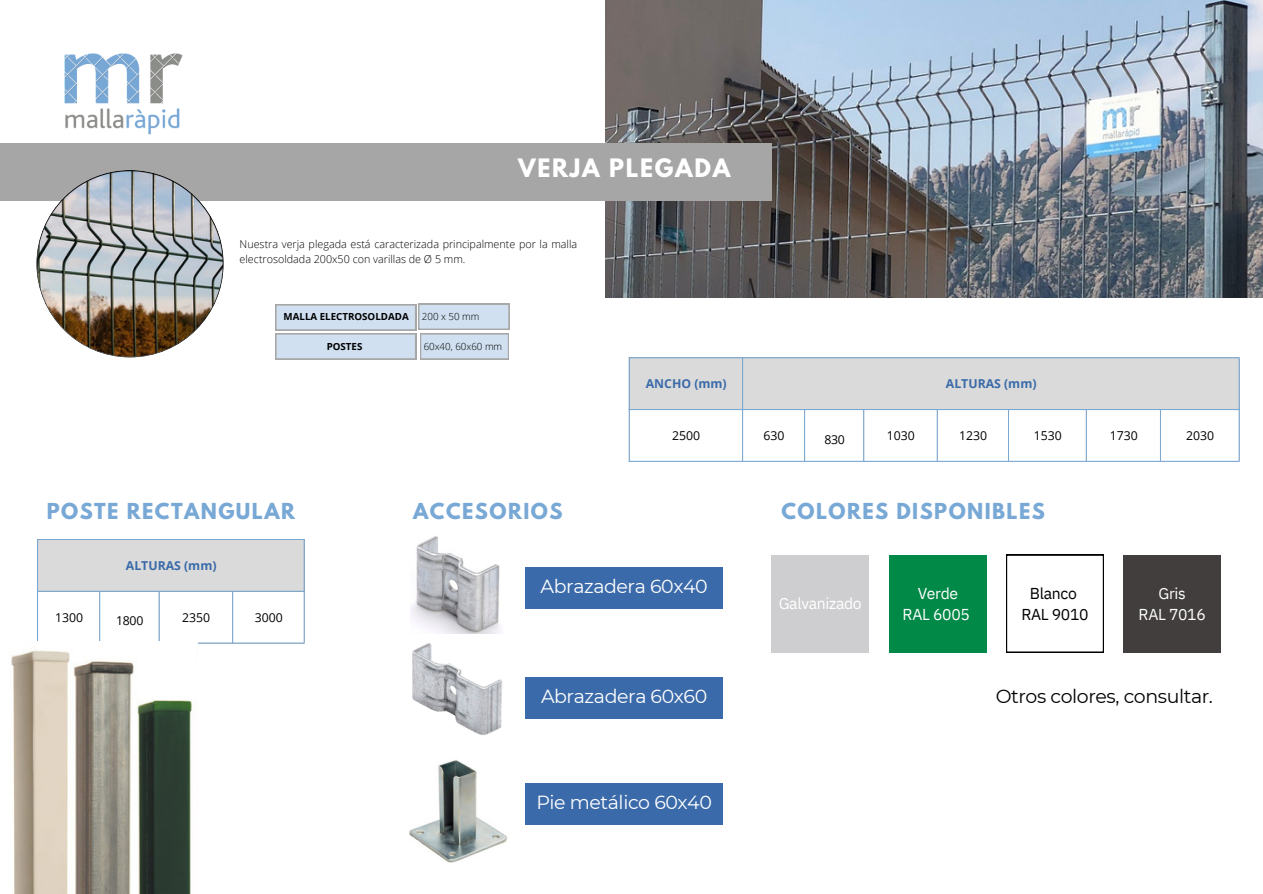
<style>
.page{position:relative;width:1263px;height:894px;background:#fff}
.page>*{position:absolute;margin:0;border:0;box-sizing:border-box;transform-origin:0 0}
.t1{font:700 22.5px "League Spartan";letter-spacing:.075em;color:#fff}
.t2{font:700 19.5px "League Spartan";letter-spacing:.075em;color:#78a8d5}
.t3{font:18.9px "Montserrat";letter-spacing:-.02em;color:#fff}
.t4{font:18.9px "Montserrat";letter-spacing:-.02em;color:#000}
.t5{font:15.75px "IBM Plex Sans";letter-spacing:-.02em;color:#fff}
.t6{font:15.75px "IBM Plex Sans";letter-spacing:-.02em;color:#000}
.t7{font:12.3px "Open Sans";color:#000}
.t8{font:700 12.3px "Open Sans";color:#3a6aa9}
.t9{font:300 10.8px/14.5px "Open Sans";color:#000}
.t10{font:700 9.75px "Open Sans";color:#000}
.t11{font:300 9.75px "Open Sans";color:#000}
</style>
<div class="page">
<img style="left:64px;top:53px;width:119px;height:82px">
<img style="left:606px;top:0;width:657px;height:297px">
<div style="left:0;top:143px;width:771px;height:57px;background:#a6a6a6"></div>
<div style="left:630px;top:358px;width:609px;height:51px;background:#dadada"></div>
<hr style="left:629px;top:358px;width:1px;height:103px;background:#78a8d5">
<hr style="left:742px;top:358px;width:1px;height:103px;background:#78a8d5">
<hr style="left:804px;top:410px;width:1px;height:51px;background:#78a8d5">
<hr style="left:863px;top:410px;width:1px;height:51px;background:#78a8d5">
<hr style="left:937px;top:410px;width:1px;height:51px;background:#78a8d5">
<hr style="left:1008px;top:410px;width:1px;height:51px;background:#78a8d5">
<hr style="left:1086px;top:410px;width:1px;height:51px;background:#78a8d5">
<hr style="left:1160px;top:410px;width:1px;height:51px;background:#78a8d5">
<hr style="left:1239px;top:358px;width:1px;height:103px;background:#78a8d5">
<hr style="left:629px;top:357px;width:610px;height:1px;background:#78a8d5">
<hr style="left:629px;top:409px;width:610px;height:1px;background:#78a8d5">
<hr style="left:629px;top:461px;width:610px;height:1px;background:#78a8d5">
<img style="left:36px;top:170px;width:188px;height:187px;border-radius:50%">
<svg style="left:275px;top:304px;width:234px;height:55px;background:#cddae7"></svg>
<div style="left:526px;top:567px;width:197px;height:42px;background:#3a6aa9"></div>
<img style="left:410px;top:536px;width:90px;height:97px">
<img style="left:412px;top:643px;width:90px;height:92px">
<img style="left:409px;top:760px;width:98px;height:102px">
<div style="left:37px;top:539px;width:267px;height:52px;background:#dadada"></div>
<hr style="left:37px;top:539px;width:1px;height:103px;background:#78a8d5">
<hr style="left:99px;top:591px;width:1px;height:51px;background:#78a8d5">
<hr style="left:159px;top:591px;width:1px;height:51px;background:#78a8d5">
<hr style="left:232px;top:591px;width:1px;height:51px;background:#78a8d5">
<hr style="left:304px;top:539px;width:1px;height:103px;background:#78a8d5">
<hr style="left:37px;top:539px;width:268px;height:1px;background:#78a8d5">
<hr style="left:37px;top:590px;width:268px;height:1px;background:#78a8d5">
<hr style="left:37px;top:642px;width:268px;height:1px;background:#78a8d5">
<img style="left:11px;top:641px;width:187px;height:252px">
<div style="left:526px;top:676px;width:197px;height:42px;background:#3a6aa9"></div>
<div style="left:526px;top:782px;width:197px;height:42px;background:#3a6aa9"></div>
<div style="left:771px;top:554px;width:98px;height:98px;background:#ceced0"></div>
<div style="left:889px;top:554px;width:98px;height:98px;background:#008947"></div>
<svg style="left:1006px;top:554px;width:98px;height:98px"></svg>
<div style="left:1123px;top:554px;width:98px;height:98px;background:#423e3d"></div>
<p class="t1" style="left:518px;top:157px;width:214px">VERJA PLEGADA</p>
<p class="t9" style="left:240px;top:237px;width:339px">Nuestra verja plegada está caracterizada principalmente por la malla electrosoldada 200x50 con varillas de Ø 5 mm.</p>
<p class="t10" style="left:284px;top:309px;width:127px">MALLA ELECTROSOLDADA</p>
<p class="t10" style="left:327px;top:339px;width:37px">POSTES</p>
<p class="t11" style="left:422px;top:309px;width:59px">200 x 50 mm</p>
<p class="t11" style="left:424px;top:339px;width:80px">60x40, 60x60 mm</p>
<p class="t2" style="left:47px;top:501px;width:250px">POSTE RECTANGULAR</p>
<p class="t2" style="left:413px;top:501px;width:151px">ACCESORIOS</p>
<p class="t8" style="left:126px;top:556px;width:92px">ALTURAS (mm)</p>
<p class="t8" style="left:646px;top:375px;width:82px">ANCHO (mm)</p>
<p class="t8" style="left:946px;top:375px;width:92px">ALTURAS (mm)</p>
<p class="t7" style="left:672px;top:427px;width:30px">2500</p>
<p class="t7" style="left:763px;top:427px;width:23px">630</p>
<p class="t7" style="left:824px;top:430px;width:22px">830</p>
<p class="t7" style="left:887px;top:427px;width:30px">1030</p>
<p class="t7" style="left:959px;top:427px;width:30px">1230</p>
<p class="t7" style="left:1034px;top:427px;width:30px">1530</p>
<p class="t7" style="left:1110px;top:427px;width:30px">1730</p>
<p class="t7" style="left:1186px;top:427px;width:30px">2030</p>
<p class="t2" style="left:781px;top:501px;width:265px">COLORES DISPONIBLES</p>
<p class="t7" style="left:55px;top:608px;width:30px">1300</p>
<p class="t7" style="left:116px;top:612px;width:29px">1800</p>
<p class="t7" style="left:182px;top:608px;width:30px">2350</p>
<p class="t7" style="left:255px;top:608px;width:30px">3000</p>
<p class="t3" style="left:541px;top:574px;width:169px">Abrazadera 60x40</p>
<p class="t3" style="left:541px;top:684px;width:168px">Abrazadera 60x60</p>
<p class="t3" style="left:536px;top:790px;width:177px">Pie metálico 60x40</p>
<p class="t5" style="left:779px;top:592px;width:85px">Galvanizado</p>
<p class="t5" style="left:918px;top:582px;width:42px">Verde</p>
<p class="t5" style="left:903px;top:603px;width:69px">RAL 6005</p>
<p class="t6" style="left:1030px;top:582px;width:48px">Blanco</p>
<p class="t6" style="left:1021px;top:603px;width:69px">RAL 9010</p>
<p class="t5" style="left:1158px;top:582px;width:29px">Gris</p>
<p class="t5" style="left:1139px;top:603px;width:69px">RAL 7016</p>
<p class="t4" style="left:996px;top:684px;width:219px">Otros colores, consultar.</p>
</div>
